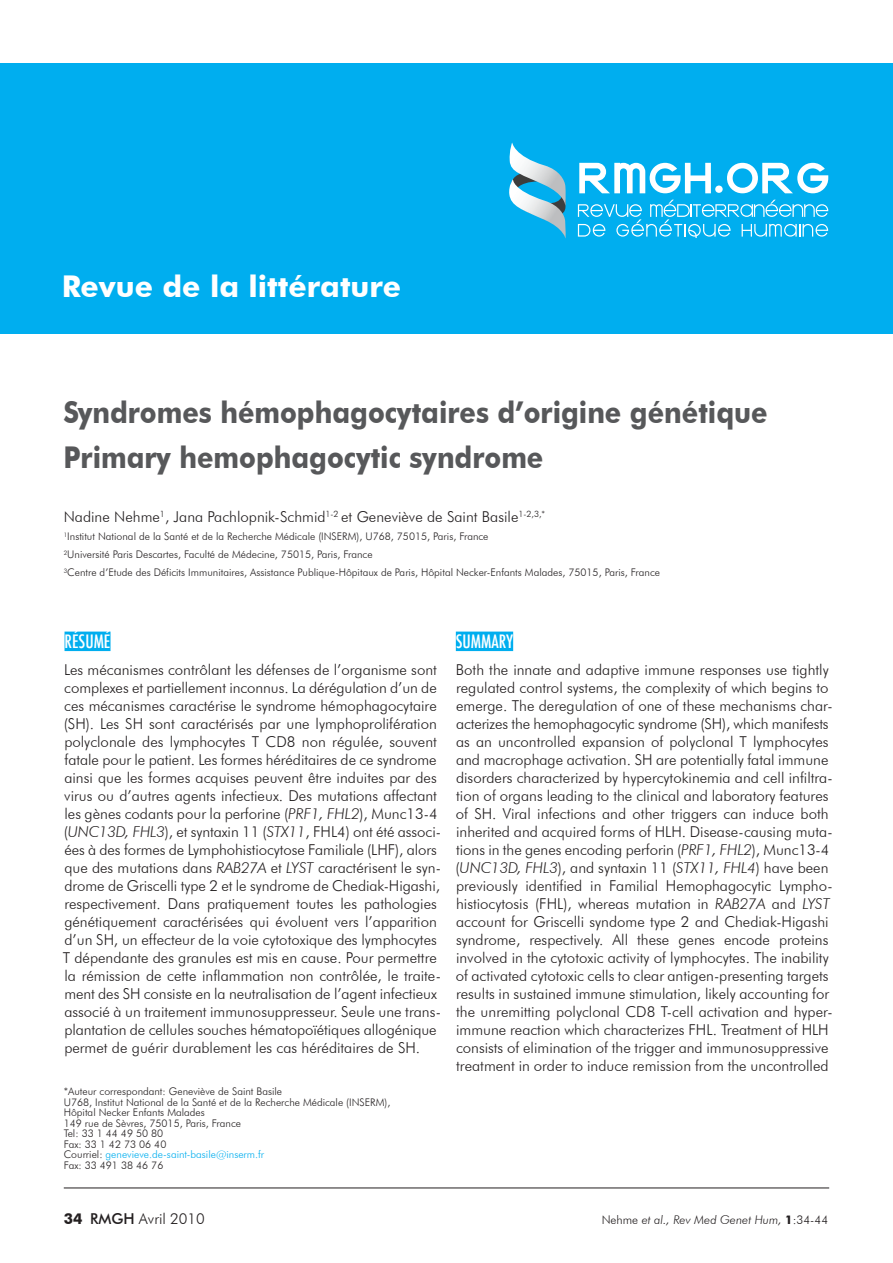
<style>
.page{position:relative;width:893px;height:1263px;background:#fff}
.page>*{position:absolute;margin:0;border:0;box-sizing:border-box;transform-origin:0 0}
.t1{font:700 30px/45px "Futura BT";color:#57585a;scale:.9 1}
.t2{font:700 30px "Futura BT";color:#fff}
.t3{font:500 condensed 18px "Futura";color:#fff}
.t4{font:300 15px/18px "Futura BT";color:#231f20}
.t5{font:italic 300 12px "Futura BT";color:#231f20}
.t6{font:300 10.5px/10.5px "Futura BT";color:#231f20}
.s1{font-style:italic}
.s2{color:#00aeef}
.s3{font-weight:700}
.s4{font-weight:500}
.s5{font-style:normal}
.s6{font-weight:700;font-style:normal}
</style>
<div class="page">
<hr style="left:64px;top:1188px;width:765px;height:1px;background:#231f20">
<div style="left:65px;top:632px;width:46px;height:19px;background:#00aeef"></div>
<div style="left:456px;top:632px;width:57px;height:19px;background:#00aeef"></div>
<div style="left:0;top:64px;width:893px;height:270px;background:#00aeef"></div>
<svg style="left:509px;top:142px;width:57px;height:97px"></svg>
<svg style="left:578px;top:200px;width:250px;height:38px"></svg>
<svg style="left:579px;top:163px;width:249px;height:30px"></svg>
<h1 class="t2" style="left:62px;top:268px;width:341px">Revue de la littérature</h1>
<h1 class="t1" style="left:64px;top:390px;width:784px">Syndromes hémophagocytaires d’origine génétique<br>Primary hemophagocytic syndrome</h1>
<p class="t4" style="left:64px;top:508px;width:483px">Nadine Nehme<sup>1</sup>, Jana Pachlopnik-Schmid<sup>1-2</sup> et Geneviève de Saint Basile<sup>1-2,3,*</sup></p>
<p class="t6" style="left:64px;top:527px;width:598px;line-height:18px"><sup>1</sup>Institut National de la Santé et de la Recherche Médicale (INSERM), U768, 75015, Paris, France<br><sup>2</sup>Université Paris Descartes, Faculté de Médecine, 75015, Paris, France<br><sup>3</sup>Centre d’Etude des Déficits Immunitaires, Assistance Publique-Hôpitaux de Paris, Hôpital Necker-Enfants Malades, 75015, Paris, France</p>
<p class="t3" style="left:65px;top:630px;width:47px">RÉSUMÉ</p>
<p class="t4" style="left:63px;top:661px;width:379px">Les mécanismes contrôlant les défenses de l’organisme sont complexes et partiellement inconnus. La dérégulation d’un de ces mécanismes caractérise le syndrome hémophagocytaire (SH). Les SH sont caractérisés par une lymphoprolifération polyclonale des lymphocytes T CD8 non régulée, souvent fatale pour le patient. Les formes héréditaires de ce syndrome ainsi que les formes acquises peuvent être induites par des virus ou d’autres agents infectieux. Des mutations affectant les gènes codants pour la perforine (<span class="s1">PRF1, FHL2</span>), Munc13-4 (<span class="s1">UNC13D, FHL3</span>), et syntaxin 11 (<span class="s1">STX11</span>, FHL4) ont été associ&shy;ées à des formes de Lymphohistiocytose Familiale (LHF), alors que des mutations dans <span class="s1">RAB27A</span> et <span class="s1">LYST</span> caractérisent le syn&shy;drome de Griscelli type 2 et le syndrome de Chediak-Higashi, respectivement. Dans pratiquement toutes les pathologies génétiquement caractérisées qui évoluent vers l’apparition d’un SH, un effecteur de la voie cytotoxique des lymphocytes T dépendante des granules est mis en cause. Pour permettre la rémission de cette inflammation non contrôlée, le traite&shy;ment des SH consiste en la neutralisation de l’agent infectieux associé à un traitement immunosuppresseur. Seule une trans&shy;plantation de cellules souches hématopoïétiques allogénique permet de guérir durablement les cas héréditaires de SH.</p>
<p class="t6" style="left:64px;top:1086px;width:328px">*Auteur correspondant: Geneviève de Saint Basile<br>U768, Institut National de la Santé et de la Recherche Médicale (INSERM), Hôpital Necker Enfants Malades<br>149 rue de Sèvres, 75015, Paris, France<br>Tel: 33 1 44 49 50 80<br>Fax: 33 1 42 73 06 40<br>Courriel: <span class="s2">genevieve.de-saint-basile@inserm.fr<br></span>Fax: 33 491 38 46 76</p>
<p class="t3" style="left:456px;top:630px;width:59px">SUMMARY</p>
<p class="t4" style="left:455px;top:661px;width:379px">Both the innate and adaptive immune responses use tightly regulated control systems, the complexity of which begins to emerge. The deregulation of one of these mechanisms char&shy;acterizes the hemophagocytic syndrome (SH), which manifests as an uncontrolled expansion of polyclonal T lymphocytes and macrophage activation. SH are potentially fatal immune disorders characterized by hypercytokinemia and cell infiltra&shy;tion of organs leading to the clinical and laboratory features of SH. Viral infections and other triggers can induce both inherited and acquired forms of HLH. Disease-causing muta&shy;tions in the genes encoding perforin (<span class="s1">PRF1, FHL2</span>), Munc13-4 (<span class="s1">UNC13D, FHL3</span>), and syntaxin 11 (<span class="s1">STX11, FHL4</span>) have been previously identified in Familial Hemophagocytic Lympho&shy;histiocytosis (FHL), whereas mutation in <span class="s1">RAB27A</span> and <span class="s1">LYST </span>account for Griscelli syndome type 2 and Chediak-Higashi syndrome, respectively. All these genes encode proteins involved in the cytotoxic activity of lymphocytes. The inability of activated cytotoxic cells to clear antigen-presenting targets results in sustained immune stimulation, likely accounting for the unremitting polyclonal CD8 T-cell activation and hyper&shy;immune reaction which characterizes FHL. Treatment of HLH consists of elimination of the trigger and immunosuppressive treatment in order to induce remission from the uncontrolled</p>
<p class="t4" style="left:64px;top:1210px;width:143px"><span class="s3">34</span> <span class="s4">RMGH</span> Avril 2010</p>
<p class="t5" style="left:602px;top:1212px;width:228px"><span class="s5">Nehme</span> et al., Rev Med Genet Hum, <span class="s6">1</span><span class="s5">:34-44</span></p>
</div>
